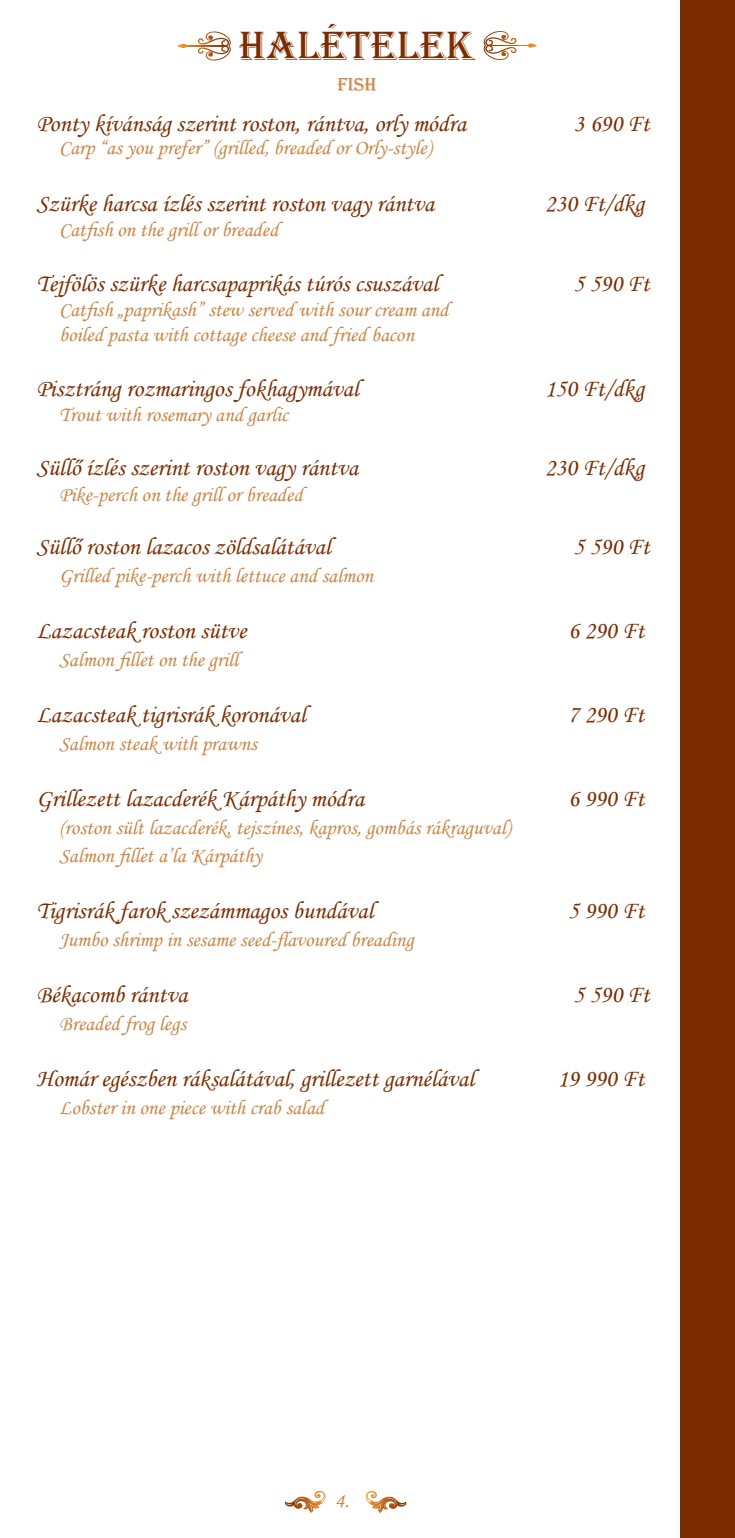
<style>
.page{position:relative;width:735px;height:1538px;background:#fff}
.page>*{position:absolute;margin:0;border:0;box-sizing:border-box;transform-origin:0 0}
.t1{font:42px "Algerian";color:#7b2d00}
.Ételnév{font:24.5px "Monotype Corsiva";color:#7b2d00}
.készült{font:21px "Monotype Corsiva";color:#ca8544}
.t2{font:19.25px "Algerian";color:#ca8544}
</style>
<div class="page">
<svg style="left:365px;top:1491px;width:42px;height:22px"></svg>
<svg style="left:285px;top:1490px;width:40px;height:23px"></svg>
<div style="left:680px;top:0;width:49px;height:1538px;background:#7b2d00"></div>
<div style="left:729px;top:0;width:5px;height:1538px;background:#7b2d00"></div>
<svg style="left:528px;top:43px;width:8px;height:5px"></svg>
<svg style="left:197px;top:32px;width:34px;height:29px"></svg>
<svg style="left:178px;top:44px;width:8px;height:4px"></svg>
<svg style="left:185px;top:46px;width:39px;height:1px"></svg>
<svg style="left:483px;top:31px;width:33px;height:29px"></svg>
<svg style="left:490px;top:45px;width:38px;height:1px"></svg>
<p class="t1" style="left:239px;top:22px;width:54px">HALÉT</p>
<p class="t1" style="left:371px;top:22px;width:105px">ELEK</p>
<p class="t2" style="left:337px;top:74px;width:41px">FISH</p>
<p class="Ételnév" style="left:36px;top:109px;width:431px">Ponty kívánság szerint roston, rántva, orly módra</p>
<p class="Ételnév" style="left:573px;top:109px;width:77px">3 690 Ft</p>
<p class="készült" style="left:59px;top:135px;width:373px">Carp “as you prefer” (grilled, breaded or Orly-style)</p>
<p class="Ételnév" style="left:36px;top:188px;width:399px">Szürke harcsa ízlés szerint roston vagy rántva</p>
<p class="Ételnév" style="left:544px;top:188px;width:101px">230 Ft/dkg</p>
<p class="készült" style="left:59px;top:217px;width:220px">Catfish on the grill or breaded</p>
<p class="Ételnév" style="left:36px;top:268px;width:403px">Tejfölös szürke harcsapaprikás túrós csuszával</p>
<p class="Ételnév" style="left:573px;top:268px;width:77px">5 590 Ft</p>
<p class="készült" style="left:59px;top:297px;width:390px">Catfish „paprikash” stew served with sour cream and</p>
<p class="készült" style="left:59px;top:322px;width:356px">boiled pasta with cottage cheese and fried bacon</p>
<p class="Ételnév" style="left:36px;top:373px;width:323px">Pisztráng rozmaringos fokhagymával</p>
<p class="Ételnév" style="left:544px;top:373px;width:101px">150 Ft/dkg</p>
<p class="készült" style="left:59px;top:402px;width:230px">Trout with rosemary and garlic</p>
<p class="Ételnév" style="left:36px;top:453px;width:323px">Süllő ízlés szerint roston vagy rántva</p>
<p class="Ételnév" style="left:544px;top:453px;width:101px">230 Ft/dkg</p>
<p class="készült" style="left:59px;top:481px;width:245px">Pike-perch on the grill or breaded</p>
<p class="Ételnév" style="left:36px;top:531px;width:295px">Süllő roston lazacos zöldsalátával</p>
<p class="Ételnév" style="left:573px;top:531px;width:77px">5 590 Ft</p>
<p class="készült" style="left:59px;top:563px;width:315px">Grilled pike-perch with lettuce and salmon</p>
<p class="Ételnév" style="left:36px;top:615px;width:211px">Lazacsteak roston sütve</p>
<p class="Ételnév" style="left:568px;top:615px;width:77px">6 290 Ft</p>
<p class="készült" style="left:59px;top:647px;width:180px">Salmon fillet on the grill</p>
<p class="Ételnév" style="left:36px;top:699px;width:271px">Lazacsteak tigrisrák koronával</p>
<p class="Ételnév" style="left:568px;top:699px;width:77px">7 290 Ft</p>
<p class="készült" style="left:59px;top:731px;width:199px">Salmon steak with prawns</p>
<p class="Ételnév" style="left:36px;top:783px;width:329px">Grillezett lazacderék Kárpáthy módra</p>
<p class="Ételnév" style="left:568px;top:783px;width:77px">6 990 Ft</p>
<p class="készült" style="left:59px;top:815px;width:452px">(roston sült lazacderék, tejszínes, kapros, gombás rákraguval)</p>
<p class="készült" style="left:59px;top:843px;width:204px">Salmon fillet a’la Kárpáthy</p>
<p class="Ételnév" style="left:36px;top:895px;width:338px">Tigrisrák farok szezámmagos bundával</p>
<p class="Ételnév" style="left:568px;top:895px;width:77px">5 990 Ft</p>
<p class="készült" style="left:59px;top:927px;width:356px">Jumbo shrimp in sesame seed-flavoured breading</p>
<p class="Ételnév" style="left:36px;top:979px;width:152px">Békacomb rántva</p>
<p class="Ételnév" style="left:573px;top:979px;width:77px">5 590 Ft</p>
<p class="készült" style="left:59px;top:1011px;width:128px">Breaded frog legs</p>
<p class="Ételnév" style="left:36px;top:1063px;width:439px">Homár egészben ráksalátával, grillezett garnélával</p>
<p class="Ételnév" style="left:557px;top:1063px;width:88px">19 990 Ft</p>
<p class="készült" style="left:59px;top:1095px;width:266px">Lobster in one piece with crab salad</p>
<p class="készült" style="left:335px;top:1487px;width:15px">4.</p>
</div>
